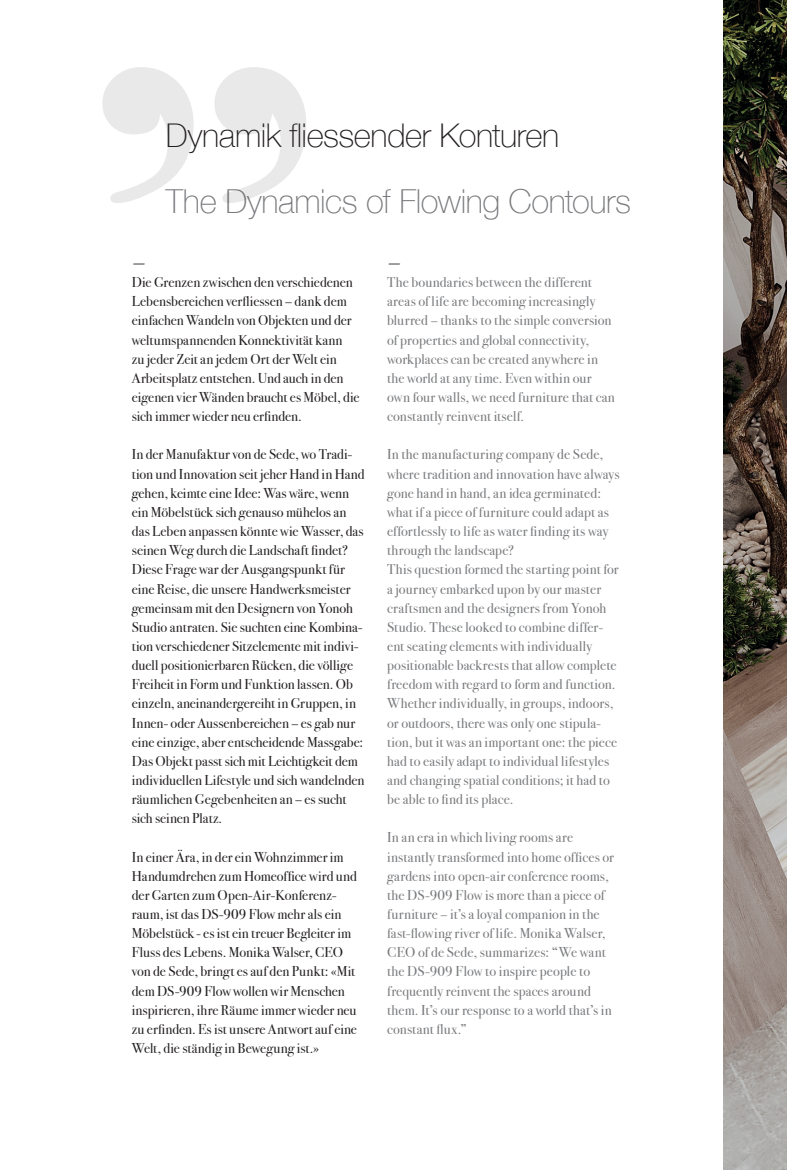
<style>
.page{position:relative;width:787px;height:1170px;background:#fff}
.page>*{position:absolute;margin:0;border:0;box-sizing:border-box;transform-origin:0 0}
.Quote1{font:100 33px "Helvetica Neue";letter-spacing:-.015em;color:#787a7d}
.Quote1-2{font:100 32.7px "Helvetica Neue";letter-spacing:-.015em;color:#231f20}
.copy-story{font:italic 500 15px "Helvetica Neue";color:#787a7d}
.copy_8_5pt{font:italic 500 15px "Helvetica Neue";color:#787a7d}
.copy-story-2{font:14.25px/19.2px "Bodoni Svty Two ITCTT";letter-spacing:-.005em;color:#231f20}
.copy-story-3{font:14.25px/19.2px "Bodoni Svty Two ITCTT";letter-spacing:.01em;color:#787a7d}
</style>
<div class="page">
<img style="left:723px;top:0;width:64px;height:1169px">
<svg style="left:102px;top:67px;width:204px;height:136px"></svg>
<p class="Quote1-2" style="left:166px;top:110px;width:395px">Dynamik fliessender Konturen</p>
<p class="Quote1" style="left:166px;top:176px;width:466px">The Dynamics of Flowing Contours</p>
<p class="copy-story" style="left:132px;top:250px;width:16px">—</p>
<p class="copy-story-2" style="left:132px;top:271px;width:229px">Die Grenzen zwischen den verschiedenen Lebensbereichen verfliessen – dank dem einfachen Wandeln von Objekten und der weltumspannenden Konnektivität kann<br>zu jeder Zeit an jedem Ort der Welt ein Arbeitsplatz entstehen. Und auch in den eigenen vier Wänden braucht es Möbel, die sich immer wieder neu erfinden.</p>
<p class="copy-story-2" style="left:132px;top:443px;width:234px">In der Manufaktur von de Sede, wo Tradi&shy;tion und Innovation seit jeher Hand in Hand gehen, keimte eine Idee: Was wäre, wenn ein Möbelstück sich genauso mühelos an das Leben anpassen könnte wie Wasser, das seinen Weg durch die Landschaft findet?</p>
<p class="copy-story-2" style="left:132px;top:558px;width:234px">Diese Frage war der Ausgangspunkt für eine Reise, die unsere Handwerksmeister gemeinsam mit den Designern von Yonoh Studio antraten. Sie suchten eine Kombina&shy;tion verschiedener Sitzelemente mit indivi&shy;duell positionierbaren Rücken, die völlige Freiheit in Form und Funktion lassen. Ob einzeln, aneinandergereiht in Gruppen, in Innen- oder Aussenbereichen – es gab nur eine einzige, aber entscheidende Massgabe:<br>Das Objekt passt sich mit Leichtigkeit dem individuellen Lifestyle und sich wandelnden räumlichen Gegebenheiten an – es sucht sich seinen Platz.</p>
<p class="copy-story-2" style="left:132px;top:845px;width:227px">In einer Ära, in der ein Wohnzimmer im Handumdrehen zum Homeoffice wird und der Garten zum Open-Air-Konferenz&shy;raum, ist das DS-909 Flow mehr als ein Möbelstück - es ist ein treuer Begleiter im Fluss des Lebens. Monika Walser, CEO von de Sede, bringt es auf den Punkt: «Mit dem DS-909 Flow wollen wir Menschen inspirieren, ihre Räume immer wieder neu zu erfinden. Es ist unsere Antwort auf eine Welt, die ständig in Bewegung ist.»</p>
<p class="copy_8_5pt" style="left:387px;top:250px;width:16px">—</p>
<p class="copy-story-3" style="left:387px;top:271px;width:229px">The boundaries between the different areas of life are becoming increasingly blurred – thanks to the simple conversion of properties and global connectivity, workplaces can be created anywhere in the world at any time. Even within our own four walls, we need furniture that can constantly reinvent itself.</p>
<p class="copy-story-3" style="left:387px;top:443px;width:234px">In the manufacturing company de Sede, where tradition and innovation have always gone hand in hand, an idea germinated: what if a piece of furniture could adapt as effortlessly to life as water finding its way through the landscape?</p>
<p class="copy-story-3" style="left:387px;top:558px;width:233px">This question formed the starting point for a journey embarked upon by our master craftsmen and the designers from Yonoh Studio. These looked to combine differ&shy;ent seating elements with individually positionable backrests that allow complete freedom with regard to form and function.<br>Whether individually, in groups, indoors, or outdoors, there was only one stipula&shy;tion, but it was an important one: the piece had to easily adapt to individual lifestyles and changing spatial conditions; it had to be able to find its place.</p>
<p class="copy-story-3" style="left:387px;top:826px;width:228px">In an era in which living rooms are instantly transformed into home offices or gardens into open-air conference rooms, the DS-909 Flow is more than a piece of furniture – it’s a loyal companion in the fast-flowing river of life. Monika Walser, CEO of de Sede, summarizes: “We want the DS-909 Flow to inspire people to frequently reinvent the spaces around them. It’s our response to a world that’s in constant flux.”</p>
</div>
